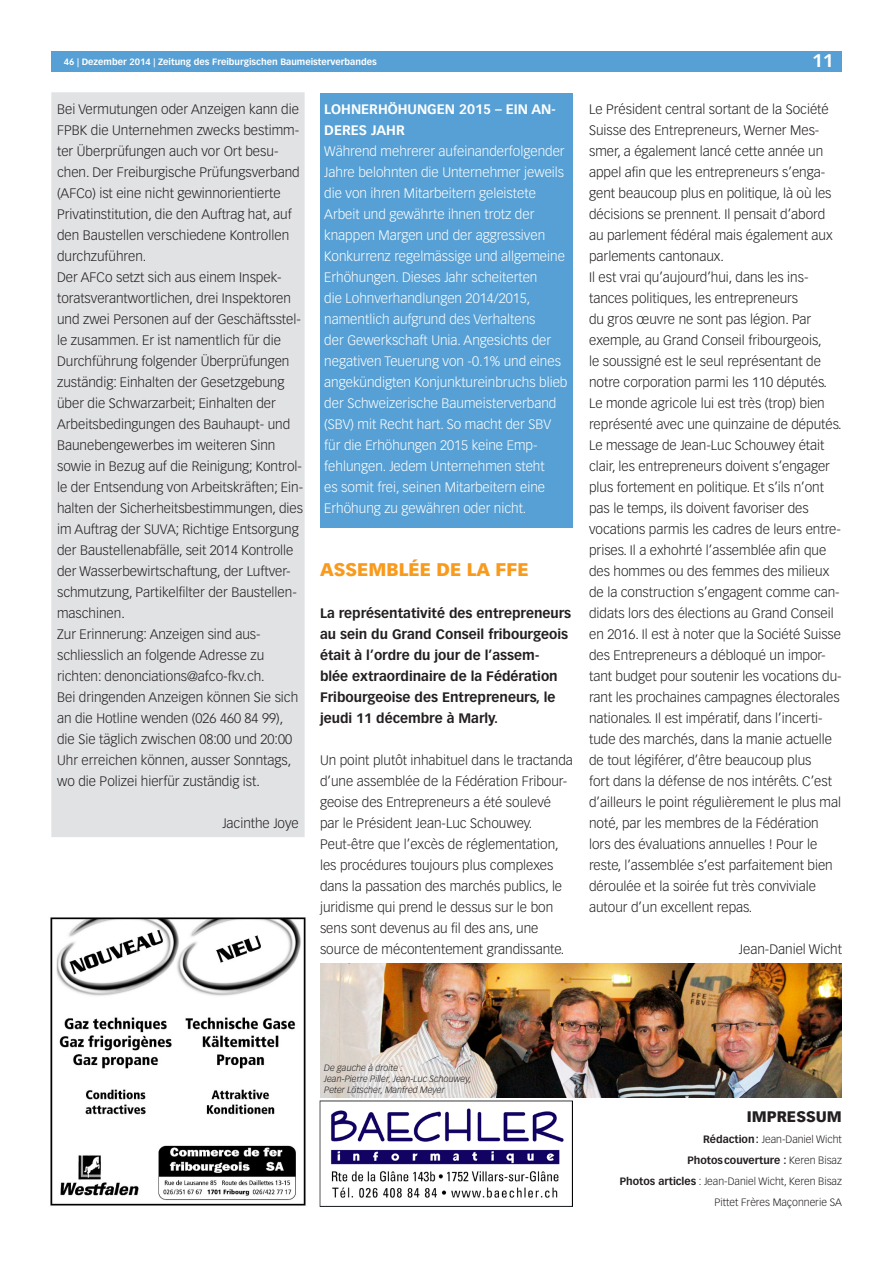
<style>
.page{position:relative;width:893px;height:1263px;background:#fff}
.page>*{position:absolute;margin:0;border:0;box-sizing:border-box;transform-origin:0 0}
.t1{font:900 18px "Vectora LH";color:#f89a1c}
.t2{font:700 18px "Vectora LH";color:#fff}
.t3{font:900 15px "Vectora LH";color:#231f20}
.t4{font:300 13.5px/21px "Vectora LH";color:#231f20}
.t5{font:300 13.5px/21px "Vectora LH";color:#fff}
.t6{font:700 13.5px/21px "Vectora LH";color:#231f20}
.t7{font:700 13.5px "Vectora LH";color:#fff}
.t8{font:300 10.5px/21px "Vectora LH";color:#231f20;text-align:right}
.t9{font:italic 300 9px/10.8px "Vectora LH";color:#231f20}
.t10{font:700 9px "Vectora LH";color:#fff}
.s1{font-weight:700}
</style>
<div class="page">
<div style="left:51px;top:51px;width:791px;height:21px;background:#56a0d5"></div>
<img style="left:320px;top:1101px;width:253px;height:105px">
<div style="left:52px;top:93px;width:252px;height:743px;background:#e1e2e4"></div>
<div style="left:51px;top:92px;width:254px;height:745px;border:2px solid #e1e2e4"></div>
<div style="left:320px;top:93px;width:253px;height:435px;background:#56a0d5"></div>
<img style="left:320px;top:964px;width:522px;height:133px">
<img style="left:50px;top:917px;width:256px;height:289px">
<p class="t10" style="left:64px;top:56px;width:314px">46 | Dezember 2014 | Zeitung des Freiburgischen Baumeisterverbandes</p>
<h1 class="t2" style="left:812px;top:50px;width:23px">11</h1>
<p class="t4" style="left:57px;top:99px;width:248px">Bei Vermutungen oder Anzeigen kann die FPBK die Unternehmen zwecks bestimm&shy;ter Überprüfungen auch vor Ort besu&shy;chen. Der Freiburgische Prüfungsverband (AFCo) ist eine nicht gewinnorientierte Privatinstitution, die den Auftrag hat, auf den Baustellen verschiedene Kontrollen durchzuführen.<br>Der AFCo setzt sich aus einem Inspek&shy;toratsverantwortlichen, drei Inspektoren und zwei Personen auf der Geschäftsstel&shy;le zusammen. Er ist namentlich für die Durchführung folgender Überprüfungen zuständig: Einhalten der Gesetzgebung über die Schwarzarbeit; Einhalten der Arbeitsbedingungen des Bauhaupt- und Baunebengewerbes im weiteren Sinn sowie in Bezug auf die Reinigung; Kontrol&shy;le der Entsendung von Arbeitskräften; Ein&shy;halten der Sicherheitsbestimmungen, dies im Auftrag der SUVA; Richtige Entsorgung der Baustellenabfälle, seit 2014 Kontrolle der Wasserbewirtschaftung, der Luftver&shy;schmutzung, Partikelfilter der Baustellen&shy;maschinen.<br>Zur Erinnerung: Anzeigen sind aus&shy;schliesslich an folgende Adresse zu richten: denonciations@afco-fkv.ch.<br>Bei dringenden Anzeigen können Sie sich an die Hotline wenden (026 460 84 99), die Sie täglich zwischen 08:00 und 20:00<br>Uhr erreichen können, ausser Sonntags, wo die Polizei hierfür zuständig ist.</p>
<p class="t4" style="left:222px;top:813px;width:78px">Jacinthe Joye</p>
<p class="t7" style="left:324px;top:101px;width:84px">LOHN ERHÖHUNG</p>
<p class="t7" style="left:437px;top:101px;width:120px">EN 2015 – EIN AN-</p>
<p class="t7" style="left:324px;top:122px;width:82px">DERES JAHR</p>
<p class="t5" style="left:324px;top:141px;width:245px">Während mehrerer aufeinanderfolgender Jahre belohnten die Unternehmer jeweils die von ihren Mitarbeitern geleistete Arbeit und gewährte ihnen trotz der knappen Margen und der aggressiven Konkurrenz regelmässige und allgemeine Erhöhungen. Dieses Jahr scheiterten<br>die Lohnverhandlungen 2014/2015, namentlich aufgrund des Verhaltens<br>der Gewerkschaft Unia. Angesichts der negativen Teuerung von -0.1% und eines angekündigten Konjunktureinbruchs blieb der Schweizerische Baumeisterverband (SBV) mit Recht hart. So macht der SBV für die Erhöhungen 2015 keine Emp&shy;fehlungen. Jedem Unternehmen steht<br>es somit frei, seinen Mitarbeitern eine Erhöhung zu gewähren oder nicht.</p>
<p class="t4" style="left:589px;top:99px;width:254px">Le Président central sortant de la Société Suisse des Entrepreneurs, Werner Mes&shy;smer, a également lancé cette année un appel afin que les entrepreneurs s’enga&shy;gent beaucoup plus en politique, là où les décisions se prennent. Il pensait d’abord au parlement fédéral mais également aux parlements cantonaux.<br>Il est vrai qu’aujourd’hui, dans les ins&shy;tances politiques, les entrepreneurs<br>du gros œuvre ne sont pas légion. Par exemple, au Grand Conseil fribourgeois,<br>le soussigné est le seul représentant de notre corporation parmi les 110 députés.<br>Le monde agricole lui est très (trop) bien représenté avec une quinzaine de députés.<br>Le message de Jean-Luc Schouwey était clair, les entrepreneurs doivent s’engager plus fortement en politique. Et s’ils n’ont pas le temps, ils doivent favoriser des vocations parmis les cadres de leurs entre&shy;prises. Il a exhohrté l’assemblée afin que des hommes ou des femmes des milieux de la construction s’engagent comme can&shy;didats lors des élections au Grand Conseil en 2016. Il est à noter que la Société Suisse des Entrepreneurs a débloqué un impor&shy;tant budget pour soutenir les vocations du&shy;rant les prochaines campagnes électorales nationales. Il est impératif, dans l’incerti&shy;tude des marchés, dans la manie actuelle de tout légiférer, d’être beaucoup plus<br>fort dans la défense de nos intérêts. C’est d’ailleurs le point régulièrement le plus mal noté, par les membres de la Fédération lors des évaluations annuelles ! Pour le reste, l’assemblée s’est parfaitement bien déroulée et la soirée fut très conviviale autour d’un excellent repas.</p>
<p class="t4" style="left:739px;top:939px;width:105px">Jean-Daniel Wicht</p>
<h1 class="t1" style="left:320px;top:558px;width:27px">ASSEMBL</h1>
<h1 class="t1" style="left:408px;top:558px;width:122px">ÉE DE LA FFE</h1>
<p class="t6" style="left:320px;top:603px;width:253px">La représentativité des entrepreneurs au sein du Grand Conseil fribourgeois était à l’ordre du jour de l’assem-<br>blée extraordinaire de la Fédération Fribourgeoise des Entrepreneurs, le jeudi 11 décembre à Marly.</p>
<p class="t4" style="left:320px;top:750px;width:254px">Un point plutôt inhabituel dans le tractanda d’une assemblée de la Fédération Fribour&shy;geoise des Entrepreneurs a été soulevé par le Président Jean-Luc Schouwey.<br>Peut-être que l’excès de réglementation, les procédures toujours plus complexes dans la passation des marchés publics, le juridisme qui prend le dessus sur le bon sens sont devenus au fil des ans, une source de mécontentement grandissante.</p>
<p class="t9" style="left:324px;top:1062px;width:149px">De gauche à droite :<br>Jean-Pierre Piller, Jean-Luc Schouwey,<br>Peter Lötscher, Manfred Meyer</p>
<p class="t3" style="left:747px;top:1107px;width:17px">IMPRESS</p>
<p class="t3" style="left:816px;top:1107px;width:20px">UM</p>
<p class="t8" style="left:620px;top:1129px;width:224px"><span class="s1">Rédaction:</span> Jean-Daniel Wicht <span class="s1">Photoscouverture :</span> Keren Bisaz<br><span class="s1">Photos articles</span> : Jean-Daniel Wicht, Keren Bisaz Pittet Frères Maçonnerie SA</p>
</div>
